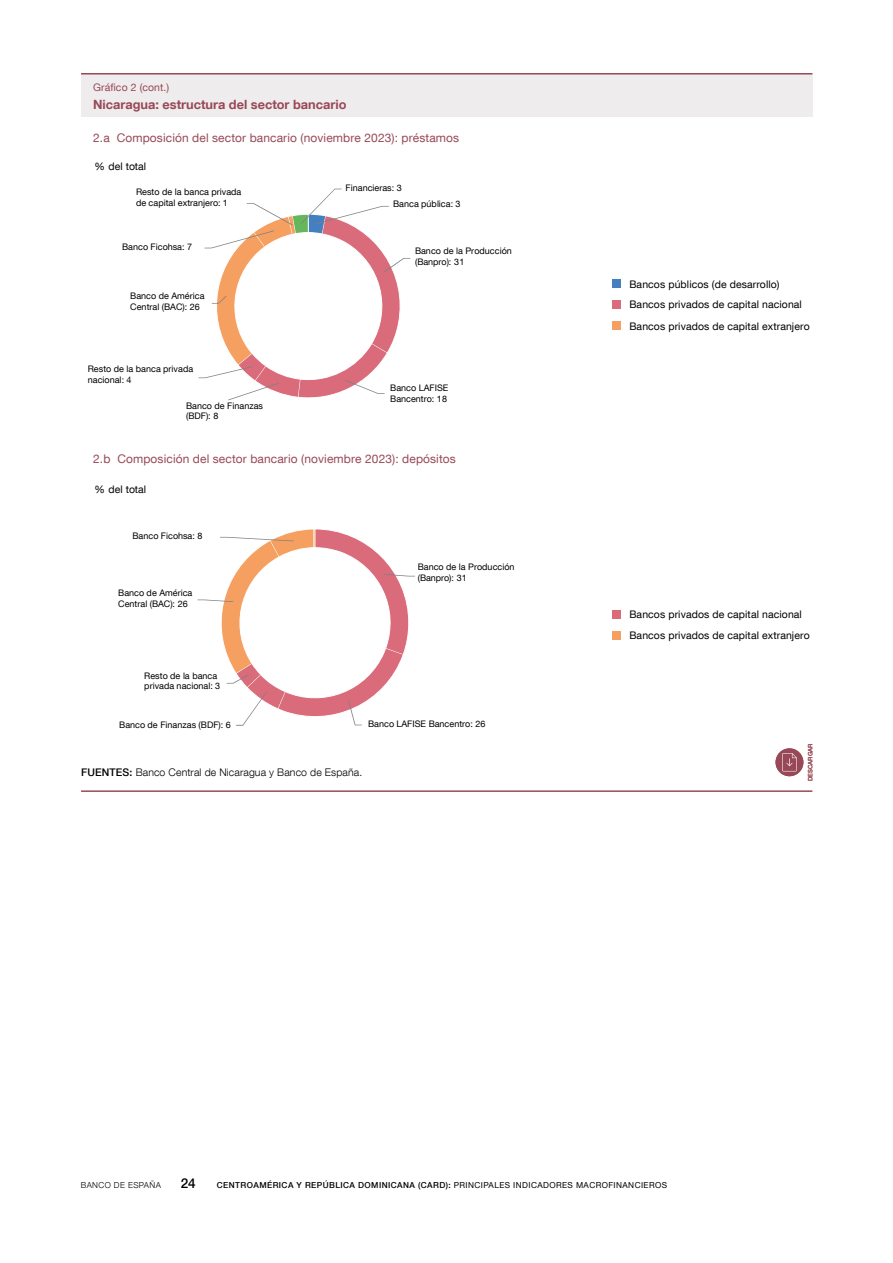
<style>
.page{position:relative;width:893px;height:1263px;background:#fff}
.page>*{position:absolute;margin:0;border:0;box-sizing:border-box;transform-origin:0 0}
.t1{font:500 13.5px "Bd E Neue Helvetica";color:#000}
.t2{font:700 12.75px "Bd E Neue Helvetica";color:#984856}
.t3{font:12px "Bd E Neue Helvetica";letter-spacing:.01em;color:#984856}
.t4{font:10.5px "Bd E Neue Helvetica";letter-spacing:.01em;color:#000}
.t5{font:300 10.5px "Bd E Neue Helvetica";letter-spacing:.01em;color:#000}
.t6{font:10.5px "Bd E Neue Helvetica";letter-spacing:.01em;color:#984856}
.t7{font:9px/10.8px "Bd E Neue Helvetica";letter-spacing:.005em;color:#000}
.t8{font:500 8.25px "Bd E Neue Helvetica";letter-spacing:.05em;color:#000}
.t9{font:300 8.25px "Bd E Neue Helvetica";letter-spacing:.05em;color:#000}
.t10{font:500 6px "Bd E Neue Helvetica";color:#984856}
.s1{font-weight:500}
.s2{font-weight:400}
</style>
<div class="page">
<hr style="left:81px;top:790px;width:731px;height:2px;background:#984856">
<div style="left:613px;top:631px;width:8px;height:9px;background:#f5a060"></div>
<div style="left:613px;top:610px;width:8px;height:9px;background:#da6b7a"></div>
<div style="left:613px;top:321px;width:8px;height:9px;background:#f5a060"></div>
<div style="left:613px;top:300px;width:8px;height:9px;background:#da6b7a"></div>
<div style="left:613px;top:279px;width:8px;height:9px;background:#4480c1"></div>
<div style="left:81px;top:74px;width:731px;height:42px;background:#efeced"></div>
<hr style="left:81px;top:73px;width:731px;height:2px;background:#984856">
<svg style="left:198px;top:189px;width:212px;height:212px"></svg>
<svg style="left:198px;top:529px;width:217px;height:197px"></svg>
<div style="left:775px;top:748px;width:28px;height:28px;background:#984856;border-radius:50%"></div>
<svg style="left:782px;top:753px;width:15px;height:18px"></svg>
<p class="t6" style="left:93px;top:81px;width:78px">Gráfico 2 (cont.)</p>
<p class="t2" style="left:93px;top:96px;width:255px">Nicaragua: estructura del sector bancario</p>
<p class="t3" style="left:93px;top:130px;width:368px">2.a Composición del sector bancario (noviembre 2023): préstamos</p>
<p class="t4" style="left:95px;top:160px;width:53px">% del total</p>
<p class="t7" style="left:136px;top:186px;width:107px">Resto de la banca privada de capital extranjero: 1</p>
<p class="t7" style="left:122px;top:241px;width:72px">Banco Ficohsa: 7</p>
<p class="t7" style="left:130px;top:290px;width:76px">Banco de América<br>Central (BAC): 26</p>
<p class="t7" style="left:88px;top:363px;width:107px">Resto de la banca privada nacional: 4</p>
<p class="t7" style="left:186px;top:400px;width:78px">Banco de Finanzas (BDF): 8</p>
<p class="t7" style="left:346px;top:183px;width:58px">Financieras: 3</p>
<p class="t7" style="left:393px;top:198px;width:69px">Banca pública: 3</p>
<p class="t7" style="left:415px;top:245px;width:98px">Banco de la Producción (Banpro): 31</p>
<p class="t7" style="left:390px;top:382px;width:60px">Banco LAFISE<br>Bancentro: 18</p>
<p class="t3" style="left:93px;top:451px;width:364px">2.b Composición del sector bancario (noviembre 2023): depósitos</p>
<p class="t4" style="left:95px;top:483px;width:53px">% del total</p>
<p class="t7" style="left:133px;top:530px;width:72px">Banco Ficohsa: 8</p>
<p class="t7" style="left:118px;top:588px;width:76px">Banco de América<br>Central (BAC): 26</p>
<p class="t7" style="left:144px;top:670px;width:77px">Resto de la banca privada nacional: 3</p>
<p class="t7" style="left:418px;top:561px;width:98px">Banco de la Producción (Banpro): 31</p>
<p class="t7" style="left:119px;top:719px;width:113px">Banco de Finanzas (BDF): 6</p>
<p class="t7" style="left:368px;top:718px;width:119px">Banco LAFISE Bancentro: 26</p>
<p class="t5" style="left:81px;top:765px;width:283px"><span class="s1">FUENTES:</span> Banco Central de Nicaragua y Banco de España.</p>
<p class="t4" style="left:629px;top:277px;width:152px">Bancos públicos (de desarrollo)</p>
<p class="t4" style="left:629px;top:298px;width:174px">Bancos privados de capital nacional</p>
<p class="t4" style="left:629px;top:319px;width:182px">Bancos privados de capital extranjero</p>
<p class="t4" style="left:629px;top:608px;width:174px">Bancos privados de capital nacional</p>
<p class="t4" style="left:629px;top:629px;width:182px">Bancos privados de capital extranjero</p>
<p class="t10" style="left:807px;top:781px;width:39px;rotate:-90deg">DESCARGAR</p>
<p class="t9" style="left:81px;top:1180px;width:82px">BANCO DE ESPAÑA</p>
<h1 class="t1" style="left:181px;top:1175px;width:16px">24</h1>
<p class="t8" style="left:217px;top:1180px;width:452px">CENTROAMÉRICA Y REPÚBLICA DOMINICANA (CARD): <span class="s2">PRINCIPALES INDICADORES MACROFINANCIEROS</span></p>
</div>
